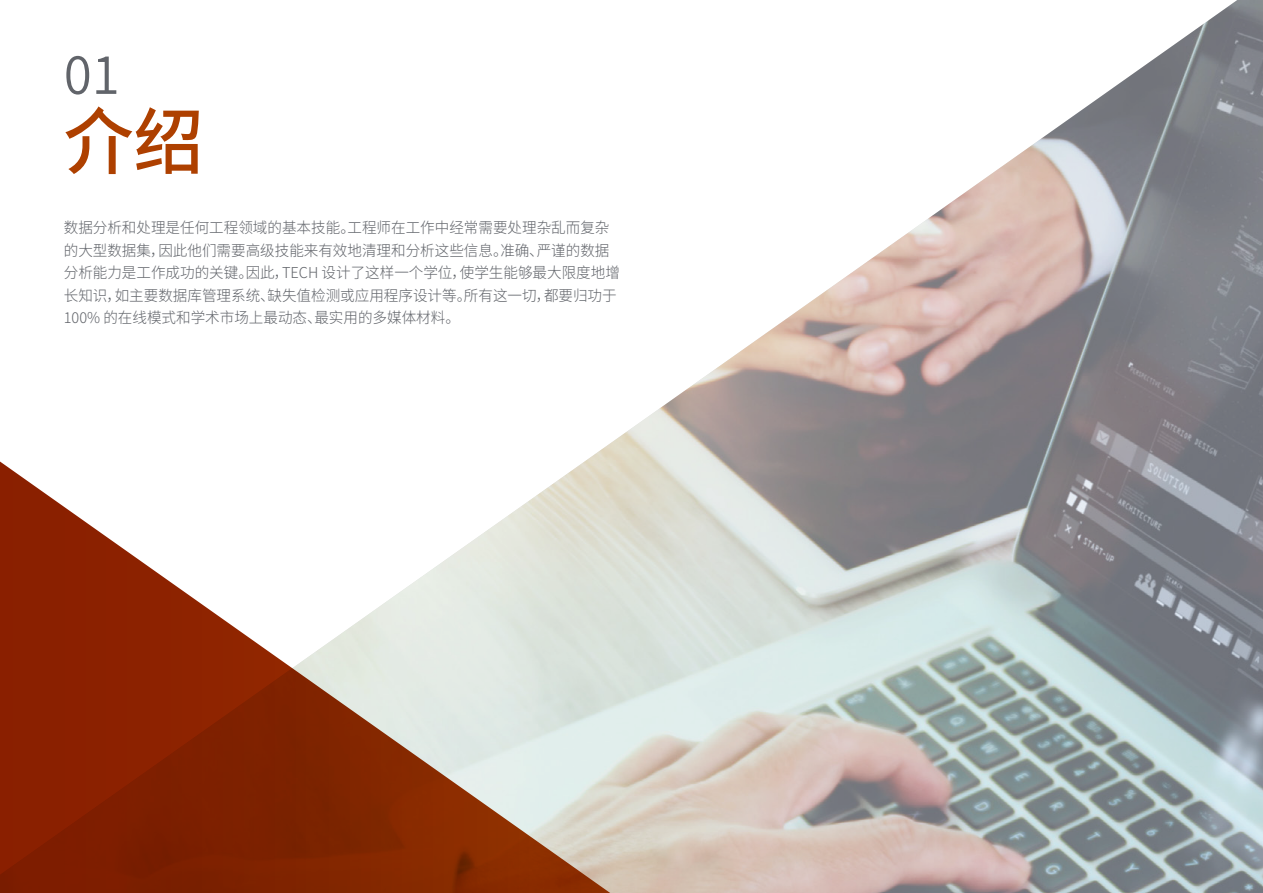
<style>
.page{position:relative;width:1263px;height:893px;background:#fff}
.page>*{position:absolute;margin:0;border:0;box-sizing:border-box;transform-origin:0 0}
.t1{font:500 72px "Source Han Sans CN";color:#ae4000}
.t2{font:52.5px "Source Han Sans CN";color:#61646a}
.t3{font:300 15px/22.5px "Source Han Sans CN";color:#61646a}
</style>
<div class="page">
<img style="left:607px;top:0;width:656px;height:893px">
<svg style="left:0;top:446px;width:640px;height:447px"></svg>
<h2 class="t2" style="left:64px;top:45px;width:57px">01</h2>
<h1 class="t1" style="left:64px;top:101px;width:141px">介绍</h1>
<p class="t3" style="left:64px;top:217px;width:558px">数据分析和处理是任何工程领域的基本技能。工程师在工作中经常需要处理杂乱而复杂的大型数据集，因此他们需要高级技能来有效地清理和分析这些信息。准确、严谨的数据分析能力是工作成功的关键。因此，TECH 设计了这样一个学位，使学生能够最大限度地增长知识，如主要数据库管理系统、缺失值检测或应用程序设计等。所有这一切，都要归功于100% 的在线模式和学术市场上最动态、最实用的多媒体材料。</p>
</div>
